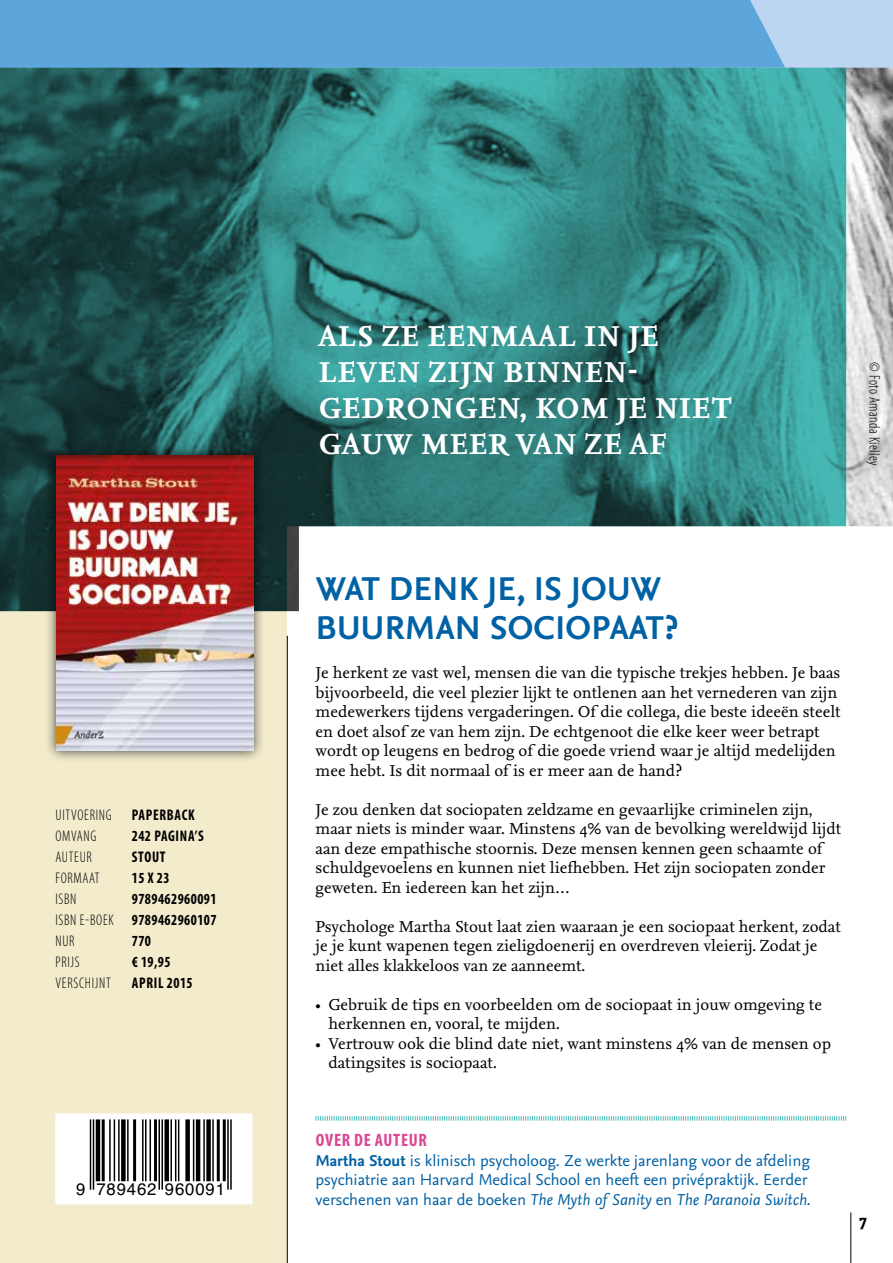
<style>
.page{position:relative;width:893px;height:1263px;background:#fff}
.page>*{position:absolute;margin:0;border:0;box-sizing:border-box;transform-origin:0 0}
.t1{font:700 34.5px/39px "Nexus Sans OT";letter-spacing:.01em;color:#0061a4}
.t2{font:700 30px/36px "Nexus Serif OT";letter-spacing:.01em;color:#fff}
.t3{font:700 condensed 18px "Myriad Pro";letter-spacing:.04em;color:#dc4893}
.t4{font:700 18px "Nexus Mix OT";color:#000}
.t5{font:16.8px "Helvetica";letter-spacing:.05em;color:#000}
.t6{font:16.5px/19.5px "Nexus Serif OT";color:#000}
.t7{font:16.5px/19.5px "Nexus Sans OT";color:#0061a4}
.t8{font:700 condensed 15.45px/21px "Myriad Pro";letter-spacing:.03em;color:#000;text-align:justify;scale:.93 1}
.t9{font:300 condensed 15.45px "Myriad Pro";letter-spacing:.05em;color:#000;scale:.93 1}
.t10{font:700 condensed 15.45px "Myriad Pro";letter-spacing:.05em;color:#000;scale:.93 1}
.t11{font:300 condensed 15.45px "Myriad Pro";letter-spacing:.03em;color:#000;scale:.93 1}
.s1{font-weight:300}
.s2{font-weight:700}
.s3{font-style:italic}
</style>
<div class="page">
<div style="left:0;top:0;width:893px;height:68px;background:#5ca6dc"></div>
<div style="left:0;top:611px;width:287px;height:652px;background:#f2ebcc"></div>
<hr style="left:287px;top:636px;width:1px;height:627px;background:#000">
<svg style="left:735px;top:0;width:158px;height:68px"></svg>
<hr style="left:850px;top:1212px;width:1px;height:51px;background:#000">
<img style="left:846px;top:68px;width:47px;height:459px">
<svg style="left:55px;top:1113px;width:198px;height:92px;background:#c0c0bf"></svg>
<svg style="left:315px;top:1116px;width:532px;height:5px"></svg>
<svg style="left:0;top:68px;width:846px;height:543px;background:#458785"></svg>
<div style="left:45px;top:443px;width:220px;height:319px;background:#000;opacity:.75"></div>
<img style="left:56px;top:455px;width:197px;height:296px">
<p class="t9" style="left:55px;top:805px;width:62px">UITVOERING</p>
<p class="t10" style="left:132px;top:805px;width:69px">PAPERBACK</p>
<p class="t9" style="left:55px;top:826px;width:46px">OMVANG</p>
<p class="t8" style="left:132px;top:825px;width:79px">242 PAGINA’S</p>
<p class="t9" style="left:55px;top:847px;width:41px">AUTEUR</p>
<p class="t8" style="left:132px;top:846px;width:38px">STOUT</p>
<p class="t9" style="left:55px;top:868px;width:49px">FORMAAT</p>
<p class="t8" style="left:132px;top:867px;width:42px">15 X 23</p>
<p class="t9" style="left:55px;top:889px;width:24px">ISBN</p>
<p class="t8" style="left:55px;top:888px;width:175px;text-indent:76px">9789462960091<br><span class="s1">ISBN E-BOEK</span> 9789462960107<br><span class="s1">NUR</span></p>
<p class="t8" style="left:132px;top:929px;width:22px">770</p>
<p class="t9" style="left:55px;top:952px;width:28px">PRIJS</p>
<p class="t8" style="left:132px;top:950px;width:43px">€ 19,95</p>
<p class="t9" style="left:55px;top:973px;width:61px">VERSCHIJNT</p>
<p class="t10" style="left:132px;top:973px;width:67px">APRIL 2015</p>
<p class="t5" style="left:76px;top:1176px;width:150px">9 789462 960091</p>
<h2 class="t2" style="left:318px;top:319px;width:416px">ALS ZE EENMAAL IN JE<br>LEVEN ZIJN BINNEN-<br>GEDRONGEN, KOM JE NIET<br>GAUW MEER VAN ZE AF</h2>
<p class="t11" style="left:884px;top:362px;width:113px;rotate:90deg">© Foto Amanda Kielley</p>
<h1 class="t1" style="left:316px;top:571px;width:364px">WAT DENK JE, IS JOUW<br>BUURMAN SOCIOPAAT?</h1>
<p class="t6" style="left:316px;top:663px;width:527px">Je herkent ze vast wel, mensen die van die typische trekjes hebben. Je baas bijvoorbeeld, die veel plezier lijkt te ontlenen aan het vernederen van zijn medewerkers tijdens vergaderingen. Of die collega, die beste ideeën steelt en doet alsof ze van hem zijn. De echtgenoot die elke keer weer betrapt wordt op leugens en bedrog of die goede vriend waar je altijd medelijden mee hebt. Is dit normaal of is er meer aan de hand?</p>
<p class="t6" style="left:316px;top:800px;width:527px">Je zou denken dat sociopaten zeldzame en gevaarlijke criminelen zijn, maar niets is minder waar. Minstens 4% van de bevolking wereldwijd lijdt aan deze empathische stoornis. Deze mensen kennen geen schaamte of schuldgevoelens en kunnen niet liefhebben. Het zijn sociopaten zonder geweten. En iedereen kan het zijn…</p>
<p class="t6" style="left:316px;top:917px;width:527px">Psychologe Martha Stout laat zien waaraan je een sociopaat herkent, zodat je je kunt wapenen tegen zieligdoenerij en overdreven vleierij. Zodat je niet alles klakkeloos van ze aanneemt.</p>
<p class="t6" style="left:328px;top:995px;width:495px;text-indent:-13px">• Gebruik de tips en voorbeelden om de sociopaat in jouw omgeving te herkennen en, vooral, te mijden.</p>
<p class="t6" style="left:328px;top:1034px;width:504px;text-indent:-13px">• Vertrouw ook die blind date niet, want minstens 4% van de mensen op datingsites is sociopaat.</p>
<p class="t3" style="left:316px;top:1129px;width:113px">OVER DE AUTEUR</p>
<p class="t7" style="left:316px;top:1151px;width:496px"><span class="s2">Martha Stout</span> is klinisch psycholoog. Ze werkte jarenlang voor de afdeling psychiatrie aan Harvard Medical School en heeft een privépraktijk. Eerder verschenen van haar de boeken <span class="s3">The Myth of Sanity</span> en <span class="s3">The Paranoia Switch.</span></p>
<p class="t4" style="left:860px;top:1209px;width:9px">7</p>
</div>
